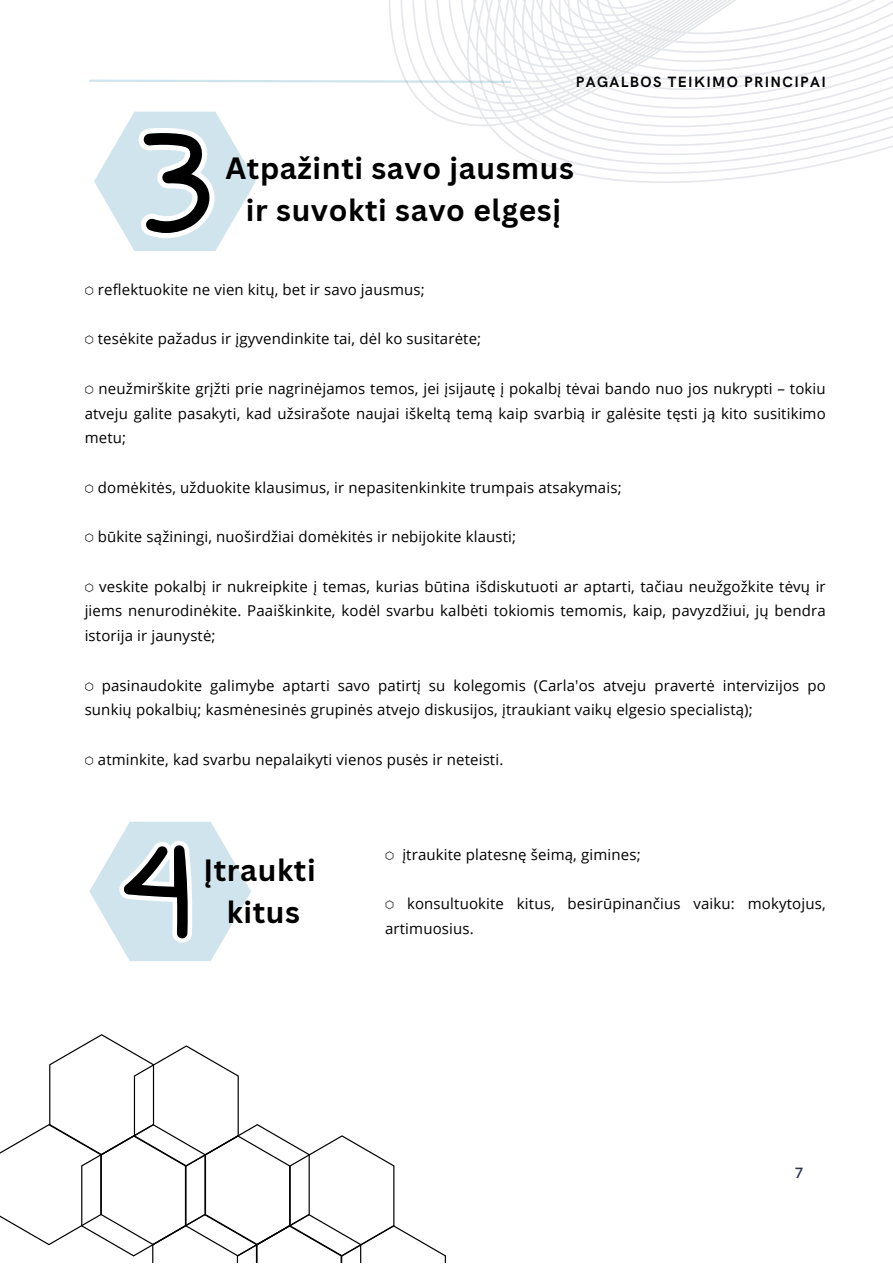
<style>
.page{position:relative;width:893px;height:1264px;background:#fff}
.page>*{position:absolute;margin:0;border:0;box-sizing:border-box;transform-origin:0 0}
.t1{font:700 30px "Canva Sans";letter-spacing:.02em;color:#000}
.t2{font:15px/24.8px "Open Sans";letter-spacing:.01em;color:#000;text-align:justify}
.t3{font:700 15px "HK Grotesk";letter-spacing:.09em;color:#000}
.t4{font:600 15px "HK Grotesk";color:#2a3652}
.s1{font-family:"Free Mono"}
</style>
<div class="page">
<svg style="left:89px;top:79px;width:153px;height:4px"></svg>
<svg style="left:94px;top:112px;width:148px;height:139px"></svg>
<svg style="left:89px;top:821px;width:162px;height:140px"></svg>
<svg style="left:0;top:1034px;width:446px;height:228px"></svg>
<svg style="left:242px;top:0;width:650px;height:205px"></svg>
<p class="t3" style="left:576px;top:74px;width:251px">PAGALBOS TEIKIMO PRINCIPAI</p>
<p class="t1" style="left:225px;top:147px;width:350px">Atpažinti savo jausmus</p>
<p class="t1" style="left:246px;top:189px;width:316px">ir suvokti savo elgesį</p>
<p class="t2" style="left:85px;top:276px;width:341px"><span class="s1">⬡</span> reflektuokite ne vien kitų, bet ir savo jausmus;</p>
<p class="t2" style="left:85px;top:326px;width:398px"><span class="s1">⬡</span> tesėkite pažadus ir įgyvendinkite tai, dėl ko susitarėte;</p>
<p class="t2" style="left:85px;top:375px;width:742px"><span class="s1">⬡</span> neužmirškite grįžti prie nagrinėjamos temos, jei įsijautę į pokalbį tėvai bando nuo jos nukrypti – tokiu atveju galite pasakyti, kad užsirašote naujai iškeltą temą kaip svarbią ir galėsite tęsti ją kito susitikimo metu;</p>
<p class="t2" style="left:85px;top:474px;width:538px"><span class="s1">⬡</span> domėkitės, užduokite klausimus, ir nepasitenkinkite trumpais atsakymais;</p>
<p class="t2" style="left:85px;top:524px;width:433px"><span class="s1">⬡</span> būkite sąžiningi, nuoširdžiai domėkitės ir nebijokite klausti;</p>
<p class="t2" style="left:85px;top:573px;width:742px"><span class="s1">⬡</span> veskite pokalbį ir nukreipkite į temas, kurias būtina išdiskutuoti ar aptarti, tačiau neužgožkite tėvų ir jiems nenurodinėkite. Paaiškinkite, kodėl svarbu kalbėti tokiomis temomis, kaip, pavyzdžiui, jų bendra istorija ir jaunystė;</p>
<p class="t2" style="left:85px;top:672px;width:742px"><span class="s1">⬡</span> pasinaudokite galimybe aptarti savo patirtį su kolegomis (Carla'os atveju pravertė intervizijos po sunkių pokalbių; kasmėnesinės grupinės atvejo diskusijos, įtraukiant vaikų elgesio specialistą);</p>
<p class="t2" style="left:85px;top:746px;width:420px"><span class="s1">⬡</span> atminkite, kad svarbu nepalaikyti vienos pusės ir neteisti.</p>
<p class="t1" style="left:203px;top:849px;width:114px">Įtraukti</p>
<p class="t1" style="left:227px;top:891px;width:75px">kitus</p>
<p class="t2" style="left:385px;top:841px;width:257px"><span class="s1">⬡</span> įtraukite platesnę šeimą, gimines;</p>
<p class="t2" style="left:385px;top:891px;width:442px"><span class="s1">⬡</span> konsultuokite kitus, besirūpinančius vaiku: mokytojus, artimuosius.</p>
<p class="t4" style="left:794px;top:1164px;width:10px">7</p>
</div>
